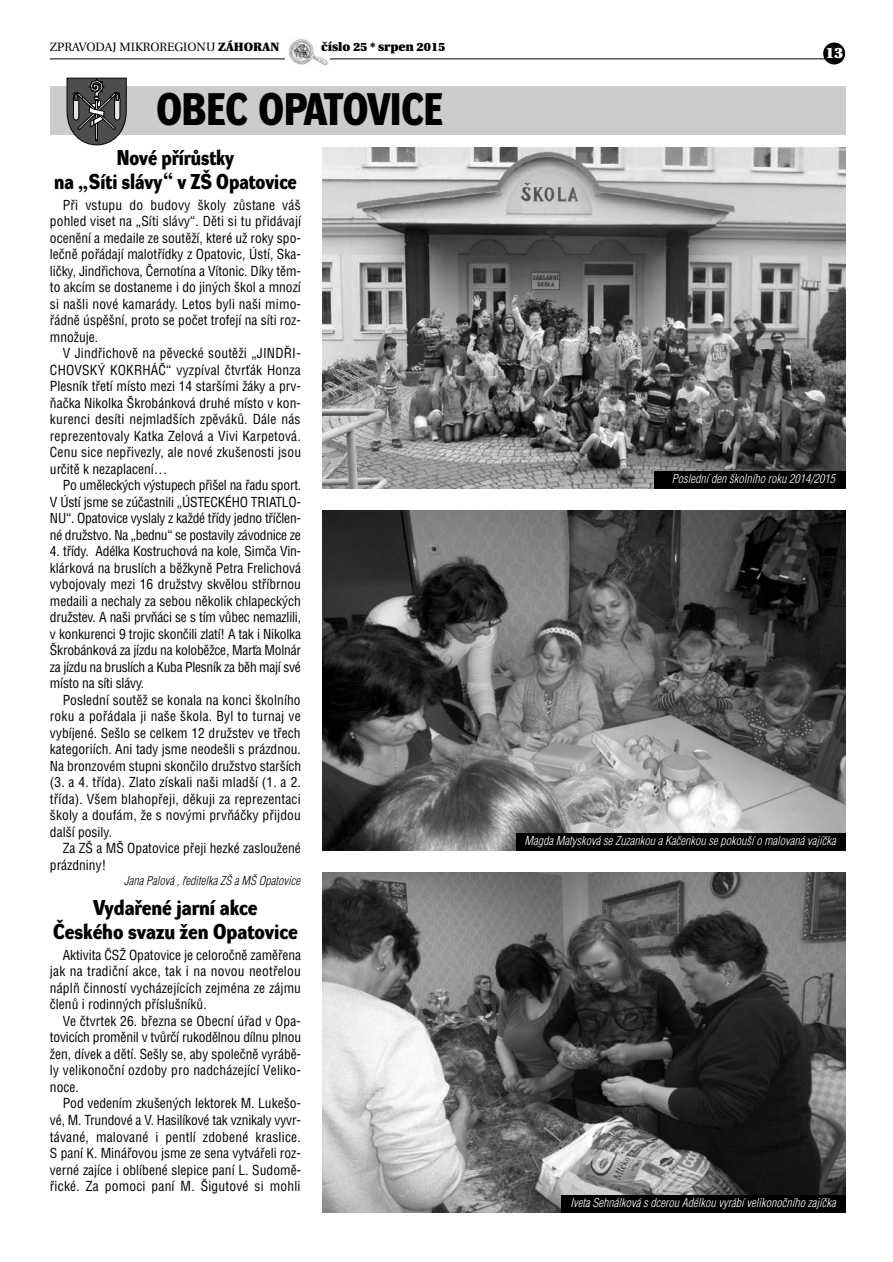
<style>
.page{position:relative;width:893px;height:1262px;background:#fff}
.page>*{position:absolute;margin:0;border:0;box-sizing:border-box;transform-origin:0 0}
.t1{font:900 44.55px "Dynamo D Cs";color:#000;scale:.9 1}
.t2{font:900 21px/24px "Dynamo D Cs";color:#000;text-align:center}
.t3{font:900 21px/24px "Dynamo D Cs";color:#000;text-align:center;scale:.95 1}
.t4{font:900 15px "Utopia CE";color:#fff}
.t5{font:13.5px/16.5px "Helvetica Condensed CE";color:#000;text-align:justify}
.t6{font:italic 300 12px "Helvetica Condensed CE";color:#fff}
.t7{font:italic 300 12px "Helvetica Condensed CE";color:#000}
.t8{font:12px "Utopia CE";color:#000}
.t9{font:900 12px "Utopia CE";color:#000}
.s1{font-weight:900}
</style>
<div class="page">
<hr style="left:50px;top:59px;width:776px;height:1px;background:#000">
<div style="left:286px;top:38px;width:44px;height:27px;background:#fff"></div>
<img style="left:289px;top:39px;width:39px;height:26px">
<div style="left:823px;top:43px;width:22px;height:21px;background:#000;border-radius:50%"></div>
<div style="left:50px;top:86px;width:795px;height:49px;background:#ccc"></div>
<svg style="left:66px;top:78px;width:61px;height:68px;background:#606060"></svg>
<img style="left:322px;top:148px;width:523px;height:340px">
<img style="left:322px;top:510px;width:523px;height:340px">
<img style="left:322px;top:872px;width:523px;height:340px">
<div style="left:516px;top:833px;width:329px;height:17px;background:#000"></div>
<div style="left:654px;top:471px;width:191px;height:17px;background:#000"></div>
<div style="left:561px;top:1195px;width:284px;height:17px;background:#000"></div>
<p class="t8" style="left:50px;top:42px;width:231px">ZPRAVODAJ MIKROREGIONU <span class="s1">ZÁHORAN</span></p>
<p class="t9" style="left:321px;top:42px;width:126px">číslo 25 * srpen 2015</p>
<p class="t4" style="left:825px;top:47px;width:19px">13</p>
<h1 class="t1" style="left:156px;top:92px;width:319px">OBEC OPATOVICE</h1>
<h2 class="t3" style="left:54px;top:147px;width:257px">Nové pfiírÛstky<br>na „Síti slávy“ v Z· Opatovice</h2>
<p class="t5" style="left:50px;top:197px;width:253px;text-indent:13px">Pfii vstupu do budovy ‰koly zÛstane vá‰ pohled viset na „Síti slávy“. Dûti si tu pfiidávají ocenûní a medaile ze soutûÏí, které uÏ roky spo&shy;leãnû pofiádají malotfiídky z Opatovic, Ústí, Ska&shy;liãky, Jindfiichova, âernotína a Vítonic. Díky tûm&shy;to akcím se dostaneme i do jin˘ch ‰kol a mnozí si na‰li nové kamarády. Letos byli na‰i mimo&shy;fiádnû úspû‰ní, proto se poãet trofejí na síti roz&shy;mnoÏuje.</p>
<p class="t5" style="left:50px;top:346px;width:253px;text-indent:13px">V Jindfiichovû na pûvecké soutûÏi „JIND¤I-CHOVSK¯ KOKRHÁâ“ vyzpíval ãtvrÈák Honza Plesník tfietí místo mezi 14 star‰ími Ïáky a prv-Àaãka Nikolka ·krobánková druhé místo v kon&shy;kurenci desíti nejmlad‰ích zpûvákÛ. Dále nás reprezentovaly Katka Zelová a Vivi Karpetová.<br>Cenu sice nepfiivezly, ale nové zku‰enosti jsou urãitû k nezaplacení…</p>
<p class="t5" style="left:50px;top:478px;width:253px;text-indent:13px">Po umûleck˘ch v˘stupech pfii‰el na fiadu sport.<br>V Ústí jsme se zúãastnili „ÚSTECKÉHO TRIATLO-NU“. Opatovice vyslaly z kaÏdé tfiídy jedno tfiíãlen&shy;né druÏstvo. Na „bednu“ se postavily závodnice ze</p>
<p class="t5" style="left:50px;top:544px;width:253px">4. tfiídy. Adélka Kostruchová na kole, Simãa Vin&shy;klárková na bruslích a bûÏkynû Petra Frelichová vybojovaly mezi 16 druÏstvy skvûlou stfiíbrnou medaili a nechaly za sebou nûkolik chlapeck˘ch druÏstev. A na‰i prvÀáci se s tím vÛbec nemazlili, v konkurenci 9 trojic skonãili zlatí! A tak i Nikolka ·krobánková za jízdu na kolobûÏce, MarÈa Molnár za jízdu na bruslích a Kuba Plesník za bûh mají své místo na síti slávy.</p>
<p class="t5" style="left:50px;top:692px;width:253px;text-indent:13px">Poslední soutûÏ se konala na konci ‰kolního roku a pofiádala ji na‰e ‰kola. Byl to turnaj ve vybíjené. Se‰lo se celkem 12 druÏstev ve tfiech kategoriích. Ani tady jsme neode‰li s prázdnou.<br>Na bronzovém stupni skonãilo druÏstvo star‰ích (3. a 4. tfiída). Zlato získali na‰i mlad‰í (1. a 2. tfiída). V‰em blahopfieji, dûkuji za reprezentaci ‰koly a doufám, Ïe s nov˘mi prvÀáãky pfiijdou dal‰í posily.</p>
<p class="t5" style="left:50px;top:841px;width:252px;text-indent:13px">Za Z· a M· Opatovice pfieji hezké zaslouÏené prázdniny!</p>
<p class="t7" style="left:124px;top:875px;width:177px">Jana Palová , fieditelka Z· a M· Opatovice</p>
<h2 class="t2" style="left:53px;top:897px;width:246px">Vydafiené jarní akce<br>âeského svazu Ïen Opatovice</h2>
<p class="t5" style="left:50px;top:947px;width:253px;text-indent:13px">Aktivita âSÎ Opatovice je celoroãnû zamûfiena jak na tradiãní akce, tak i na novou neotfielou náplÀ ãinností vycházejících zejména ze zájmu ãlenÛ i rodinn˘ch pfiíslu‰níkÛ.</p>
<p class="t5" style="left:50px;top:1013px;width:252px;text-indent:13px">Ve ãtvrtek 26. bfiezna se Obecní úfiad v Opa&shy;tovicích promûnil v tvÛrãí rukodûlnou dílnu plnou Ïen, dívek a dûtí. Se‰ly se, aby spoleãnû vyrábû&shy;ly velikonoãní ozdoby pro nadcházející Veliko&shy;noce.</p>
<p class="t5" style="left:50px;top:1096px;width:252px;text-indent:13px">Pod vedením zku‰en˘ch lektorek M. Luke‰o&shy;vé, M. Trundové a V. Hasilíkové tak vznikaly vyvr&shy;távané, malované i pentlí zdobené kraslice.<br>S paní K. Mináfiovou jsme ze sena vytváfieli roz&shy;verné zajíce i oblíbené slepice paní L. Sudomû&shy;fiické. Za pomoci paní M. ·igutové si mohli</p>
<p class="t6" style="left:671px;top:474px;width:165px">Poslední den ‰kolního roku 2014/2015</p>
<p class="t6" style="left:524px;top:835px;width:313px">Magda Matysková se Zuzankou a Kaãenkou se pokou‰í o malovaná vajíãka</p>
<p class="t6" style="left:570px;top:1197px;width:267px">Iveta Sehnálková s dcerou Adélkou vyrábí velikonoãního zajíãka</p>
</div>
